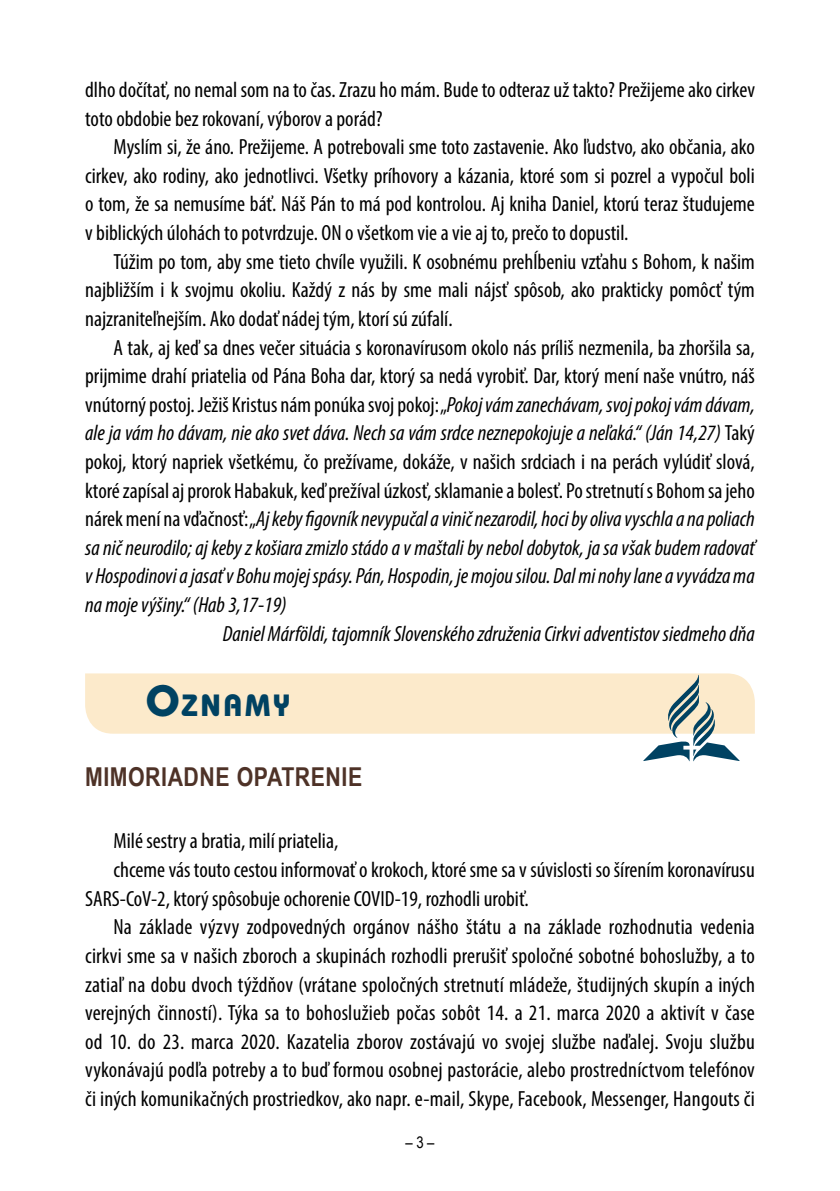
<style>
.page{position:relative;width:840px;height:1191px;background:#fff}
.page>*{position:absolute;margin:0;border:0;box-sizing:border-box;transform-origin:0 0}
.t1{font:700 32.2px "Bauhaus Itc TEE";color:#004262}
.t2{font:700 26px "Arial Narrow";letter-spacing:.02em;color:#4e3227}
.t3{font:condensed 22px/28.6px "Myriad Pro";color:#000;text-align:justify}
.t4{font:italic condensed 22px "Myriad Pro";color:#000}
.t5{font:16px "Arial Narrow";color:#000}
.s1{font-style:italic}
.s2{font-style:normal}
.s3{font-size:46px}
</style>
<div class="page">
<div style="left:85px;top:673px;width:669px;height:60px;background:#fceacb"></div>
<svg style="left:643px;top:675px;width:96px;height:86px"></svg>
<p class="t3" style="left:85px;top:75px;width:671px">dlho dočítať, no nemal som na to čas. Zrazu ho mám. Bude to odteraz už takto? Prežijeme ako cirkev toto obdobie bez rokovaní, výborov a porád?</p>
<p class="t3" style="left:85px;top:132px;width:670px;text-indent:28px">Myslím si, že áno. Prežijeme. A potrebovali sme toto zastavenie. Ako ľudstvo, ako občania, ako cirkev, ako rodiny, ako jednotlivci. Všetky príhovory a kázania, ktoré som si pozrel a vypočul boli o tom, že sa nemusíme báť. Náš Pán to má pod kontrolou. Aj kniha Daniel, ktorú teraz študujeme v biblických úlohách to potvrdzuje. ON o všetkom vie a vie aj to, prečo to dopustil.</p>
<p class="t3" style="left:85px;top:247px;width:671px;text-indent:28px">Túžim po tom, aby sme tieto chvíle využili. K osobnému prehĺbeniu vzťahu s Bohom, k našim najbližším i k svojmu okoliu. Každý z nás by sme mali nájsť spôsob, ako prakticky pomôcť tým najzraniteľnejším. Ako dodať nádej tým, ktorí sú zúfalí.</p>
<p class="t3" style="left:113px;top:333px;width:642px">A tak, aj keď sa dnes večer situácia s koronavírusom okolo nás príliš nezmenila, ba zhoršila sa,</p>
<p class="t3" style="left:85px;top:361px;width:671px">prijmime drahí priatelia od Pána Boha dar, ktorý sa nedá vyrobiť. Dar, ktorý mení naše vnútro, náš</p>
<p class="t3" style="left:85px;top:390px;width:671px">vnútorný postoj. Ježiš Kristus nám ponúka svoj pokoj: „<span class="s1">Pokoj vám zanechávam, svoj pokoj vám dávam,</span></p>
<p class="t4" style="left:85px;top:420px;width:670px">ale ja vám ho dávam, nie ako svet dáva. Nech sa vám srdce neznepokojuje a neľaká.“ (Ján 14,27) <span class="s2">Taký</span></p>
<p class="t3" style="left:85px;top:447px;width:670px">pokoj, ktorý napriek všetkému, čo prežívame, dokáže, v našich srdciach i na perách vylúdiť slová,</p>
<p class="t3" style="left:85px;top:476px;width:671px">ktoré zapísal aj prorok Habakuk, keď prežíval úzkosť, sklamanie a bolesť. Po stretnutí s Bohom sa jeho</p>
<p class="t4" style="left:85px;top:505px;width:671px"><span class="s2">nárek mení na vďačnosť: „</span>Aj keby figovník nevypučal a vinič nezarodil, hoci by oliva vyschla a na poliach</p>
<p class="t4" style="left:85px;top:534px;width:671px">sa nič neurodilo; aj keby z košiara zmizlo stádo a v maštali by nebol dobytok, ja sa však budem radovať</p>
<p class="t4" style="left:85px;top:563px;width:670px">v Hospodinovi a jasať v Bohu mojej spásy. Pán, Hospodin, je mojou silou. Dal mi nohy lane a vyvádza ma</p>
<p class="t4" style="left:85px;top:591px;width:203px">na moje výšiny.“ (Hab 3,17-19)</p>
<p class="t4" style="left:223px;top:620px;width:533px">Daniel Márföldi, tajomník Slovenského združenia Cirkvi adventistov siedmeho dňa</p>
<h1 class="t1" style="left:146px;top:686px;width:146px"><span class="s3">O</span>ZNAMY</h1>
<p class="t2" style="left:85px;top:760px;width:278px">MIMORIADNE OPATRENIE</p>
<p class="t3" style="left:113px;top:826px;width:226px">Milé sestry a bratia, milí priatelia,</p>
<p class="t3" style="left:113px;top:855px;width:642px">chceme vás touto cestou informovať o krokoch, ktoré sme sa v súvislosti so šírením koronavírusu</p>
<p class="t3" style="left:85px;top:884px;width:445px">SARS-CoV-2, ktorý spôsobuje ochorenie COVID-19, rozhodli urobiť.</p>
<p class="t3" style="left:113px;top:912px;width:642px">Na základe výzvy zodpovedných orgánov nášho štátu a na základe rozhodnutia vedenia</p>
<p class="t3" style="left:85px;top:941px;width:671px">cirkvi sme sa v našich zboroch a skupinách rozhodli prerušiť spoločné sobotné bohoslužby, a to</p>
<p class="t3" style="left:85px;top:969px;width:671px">zatiaľ na dobu dvoch týždňov (vrátane spoločných stretnutí mládeže, študijných skupín a iných</p>
<p class="t3" style="left:85px;top:998px;width:671px">verejných činností). Týka sa to bohoslužieb počas sobôt 14. a 21. marca 2020 a aktivít v čase</p>
<p class="t3" style="left:85px;top:1027px;width:670px">od 10. do 23. marca 2020. Kazatelia zborov zostávajú vo svojej službe naďalej. Svoju službu</p>
<p class="t3" style="left:85px;top:1055px;width:671px">vykonávajú podľa potreby a to buď formou osobnej pastorácie, alebo prostredníctvom telefónov</p>
<p class="t3" style="left:85px;top:1084px;width:670px">či iných komunikačných prostriedkov, ako napr. e-mail, Skype, Facebook, Messenger, Hangouts či</p>
<p class="t5" style="left:405px;top:1130px;width:31px">– 3 –</p>
</div>
